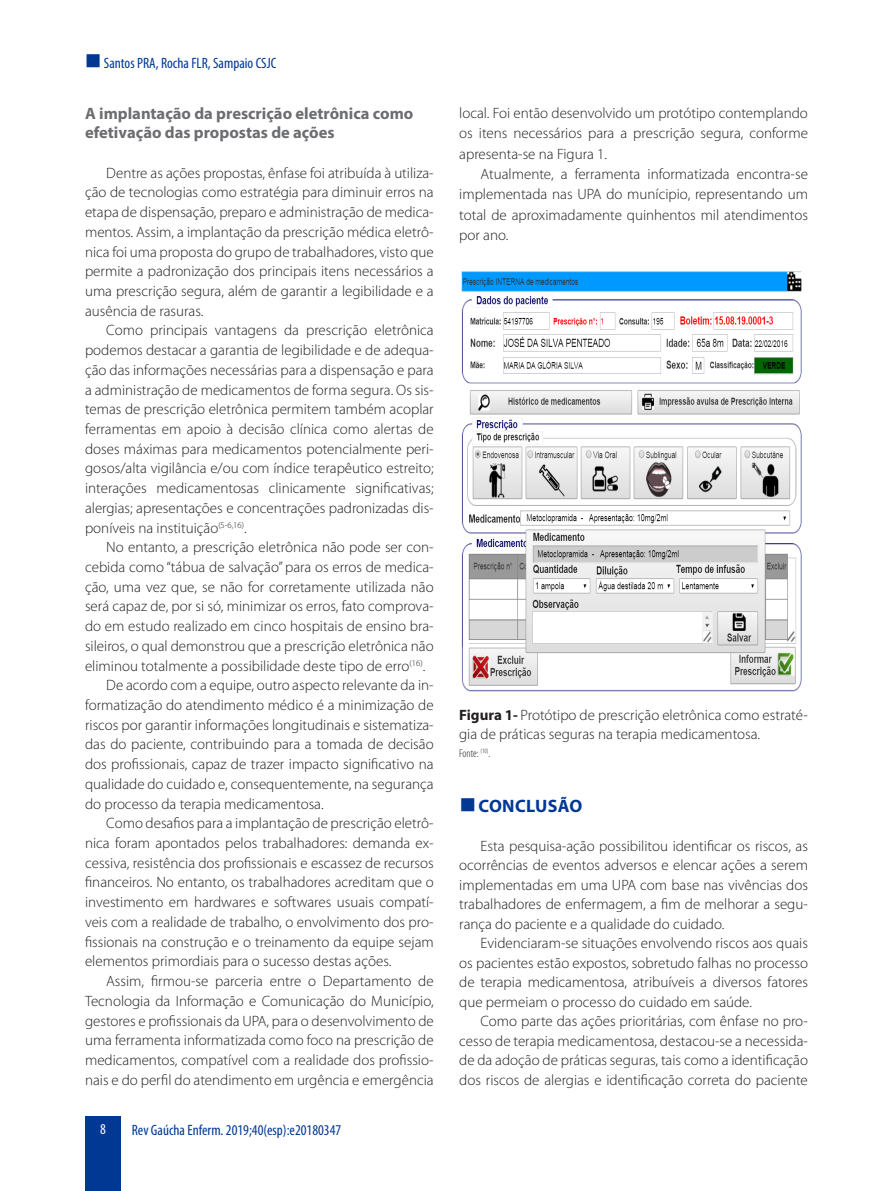
<style>
.page{position:relative;width:893px;height:1191px;background:#fff}
.page>*{position:absolute;margin:0;border:0;box-sizing:border-box;transform-origin:0 0}
.t1{font:700 18px "Myriad Pro";letter-spacing:.02em;color:#003894}
.subtítulo2{font:700 16.5px/19.6px "Myriad Pro";color:#6c6d70}
.texto{font:300 15px/19.6px "Myriad Pro";color:#231f20;text-align:justify}
.legendas{font:300 15px/19.5px "Myriad Pro";color:#231f20}
.t2{font:condensed 15px "Myriad Pro";color:#003894}
.t3{font:condensed 15px "Myriad Pro";color:#fff}
.rodapé{font:300 condensed 11.25px "Myriad Pro";letter-spacing:-.01em;color:#231f20}
.s1{font-weight:700}
</style>
<div class="page">
<div style="left:85px;top:1116px;width:36px;height:75px;background:#003894"></div>
<img style="left:461px;top:271px;width:341px;height:421px">
<p class="t2" style="left:104px;top:55px;width:174px">Santos PRA, Rocha FLR, Sampaio CSJC</p>
<p class="subtítulo2" style="left:85px;top:103px;width:330px">A implantação da prescrição eletrônica como efetivação das propostas de ações</p>
<p class="texto" style="left:85px;top:163px;width:350px;text-indent:21px">Dentre as ações propostas, ênfase foi atribuída à utiliza&shy;ção de tecnologias como estratégia para diminuir erros na etapa de dispensação, preparo e administração de medica&shy;mentos. Assim, a implantação da prescrição médica eletrô&shy;nica foi uma proposta do grupo de trabalhadores, visto que permite a padronização dos principais itens necessários a uma prescrição segura, além de garantir a legibilidade e a ausência de rasuras.</p>
<p class="texto" style="left:85px;top:321px;width:350px;text-indent:21px">Como principais vantagens da prescrição eletrônica podemos destacar a garantia de legibilidade e de adequa&shy;ção das informações necessárias para a dispensação e para a administração de medicamentos de forma segura. Os sis&shy;temas de prescrição eletrônica permitem também acoplar ferramentas em apoio à decisão clínica como alertas de doses máximas para medicamentos potencialmente peri&shy;gosos/alta vigilância e/ou com índice terapêutico estreito; interações medicamentosas clinicamente significativas; alergias; apresentações e concentrações padronizadas dis&shy;poníveis na instituição<sup>(5-6,16)</sup>.</p>
<p class="texto" style="left:85px;top:538px;width:350px;text-indent:21px">No entanto, a prescrição eletrônica não pode ser con&shy;cebida como “tábua de salvação” para os erros de medica&shy;ção, uma vez que, se não for corretamente utilizada não será capaz de, por si só, minimizar os erros, fato comprova&shy;do em estudo realizado em cinco hospitais de ensino bra&shy;sileiros, o qual demonstrou que a prescrição eletrônica não eliminou totalmente a possibilidade deste tipo de erro<sup>(16)</sup>.</p>
<p class="texto" style="left:85px;top:675px;width:350px;text-indent:21px">De acordo com a equipe, outro aspecto relevante da in&shy;formatização do atendimento médico é a minimização de riscos por garantir informações longitudinais e sistematiza&shy;das do paciente, contribuindo para a tomada de decisão dos profissionais, capaz de trazer impacto significativo na qualidade do cuidado e, consequentemente, na segurança do processo da terapia medicamentosa.</p>
<p class="texto" style="left:85px;top:813px;width:350px;text-indent:21px">Como desafios para a implantação de prescrição eletrô&shy;nica foram apontados pelos trabalhadores: demanda ex&shy;cessiva, resistência dos profissionais e escassez de recursos financeiros. No entanto, os trabalhadores acreditam que o investimento em hardwares e softwares usuais compatí&shy;veis com a realidade de trabalho, o envolvimento dos pro&shy;fissionais na construção e o treinamento da equipe sejam elementos primordiais para o sucesso destas ações.</p>
<p class="texto" style="left:85px;top:971px;width:350px;text-indent:21px">Assim, firmou-se parceria entre o Departamento de Tecnologia da Informação e Comunicação do Município, gestores e profissionais da UPA, para o desenvolvimento de uma ferramenta informatizada como foco na prescrição de medicamentos, compatível com a realidade dos profissio&shy;nais e do perfil do atendimento em urgência e emergência</p>
<p class="t3" style="left:100px;top:1121px;width:7px">8</p>
<p class="t2" style="left:132px;top:1122px;width:211px">Rev Gaúcha Enferm. 2019;40(esp):e20180347</p>
<p class="texto" style="left:459px;top:103px;width:350px;line-height:20.4px">local. Foi então desenvolvido um protótipo contemplando os itens necessários para a prescrição segura, conforme apresenta-se na Figura 1.</p>
<p class="texto" style="left:459px;top:164px;width:350px;line-height:20.4px;text-indent:21px">Atualmente, a ferramenta informatizada encontra-se implementada nas UPA do munícipio, representando um total de aproximadamente quinhentos mil atendimentos por ano.</p>
<p class="legendas" style="left:459px;top:705px;width:350px"><span class="s1">Figura 1-</span> Protótipo de prescrição eletrônica como estraté&shy;gia de práticas seguras na terapia medicamentosa.</p>
<p class="rodapé" style="left:459px;top:747px;width:33px">Fonte: <sup>(10)</sup>.</p>
<p class="t1" style="left:478px;top:793px;width:105px">CONCLUSÃO</p>
<p class="texto" style="left:459px;top:836px;width:350px;text-indent:21px">Esta pesquisa-ação possibilitou identificar os riscos, as ocorrências de eventos adversos e elencar ações a serem implementadas em uma UPA com base nas vivências dos trabalhadores de enfermagem, a fim de melhorar a segu&shy;rança do paciente e a qualidade do cuidado.</p>
<p class="texto" style="left:459px;top:933px;width:350px;text-indent:21px">Evidenciaram-se situações envolvendo riscos aos quais os pacientes estão expostos, sobretudo falhas no processo de terapia medicamentosa, atribuíveis a diversos fatores que permeiam o processo do cuidado em saúde.</p>
<p class="texto" style="left:459px;top:1011px;width:350px;text-indent:21px">Como parte das ações prioritárias, com ênfase no pro&shy;cesso de terapia medicamentosa, destacou-se a necessida&shy;de da adoção de práticas seguras, tais como a identificação dos riscos de alergias e identificação correta do paciente</p>
</div>
